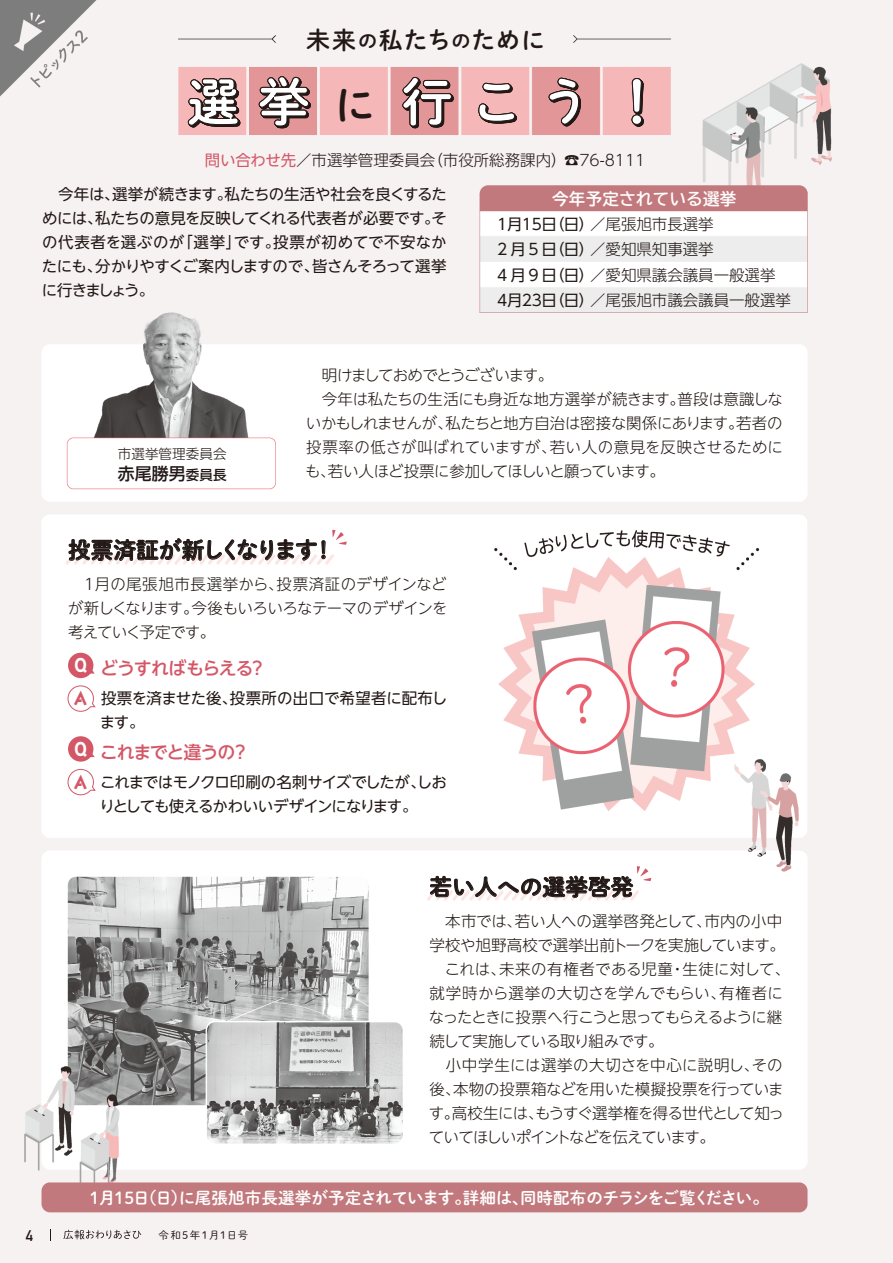
<style>
.page{position:relative;width:893px;height:1263px;background:#fff}
.page>*{position:absolute;margin:0;border:0;box-sizing:border-box;transform-origin:0 0}
.t1{font:40.95px "DNP Shuei M Go Std B";color:#221815}
.t2{font:24px "DNP Shuei M Go Std B";letter-spacing:.04em;color:#221815}
.t3{font:22.5px "DNP Shuei M Go Std B";letter-spacing:-.08em;color:#221815}
.t4{font:22.5px "DNP Shuei M Go Std B";letter-spacing:.01em;color:#221815}
.t5{font:500 18px "UD Shin Go NT Pr 6 N";letter-spacing:-.07em;color:#d45767}
.t6{font:18px "AB tombo bold";color:#fff}
.t7{font:18px "AB tombo bold";color:#d45767}
.t8{font:500 16.8px "UD Shin Go NT Pr 6 N";color:#221815}
.t9{font:16.5px "DNP Shuei M Go Std B";letter-spacing:-.02em;color:#fff}
.t10{font:700 16.5px "TBUDR Go Std";letter-spacing:.02em;color:#fff}
.t11{font:300 15.45px/24px "UD Shin Go NT Pr 6 N";letter-spacing:-.015em;color:#221815}
.t12{font:15.45px/25.5px "UD Shin Go NT Pr 6 N";letter-spacing:-.025em;color:#221815;text-align:justify}
.t13{font:15.45px/24px "UD Shin Go NT Pr 6 N";letter-spacing:-.065em;color:#221815}
.t14{font:15.45px/24px "UD Shin Go NT Pr 6 N";letter-spacing:-.005em;color:#221815}
.t15{font:700 15px "DIN Alternate";color:#221815}
.t16{font:300 13.5px "UD Shin Go NT Pr 6 N";letter-spacing:.01em;color:#221815}
.t17{font:10.5px "Shuei M Go Std L";letter-spacing:.12em;color:#221815}
.s1{font-size:19.2px}
.s2{font-weight:400;color:#d45767}
.s3{font-size:13.5px}
</style>
<div class="page">
<img style="left:0;top:0;width:892px;height:1263px">
<svg style="left:188px;top:78px;width:53px;height:50px"></svg>
<svg style="left:259px;top:76px;width:52px;height:52px"></svg>
<svg style="left:402px;top:77px;width:52px;height:51px"></svg>
<svg style="left:478px;top:83px;width:39px;height:41px"></svg>
<svg style="left:548px;top:78px;width:33px;height:49px"></svg>
<svg style="left:631px;top:78px;width:13px;height:69px"></svg>
<div style="left:68px;top:653px;width:25px;height:25px;background:#d45767;border-radius:50%"></div>
<svg style="left:90px;top:667px;width:5px;height:7px"></svg>
<svg style="left:67px;top:685px;width:29px;height:27px"></svg>
<div style="left:68px;top:736px;width:25px;height:26px;background:#d45767;border-radius:50%"></div>
<svg style="left:91px;top:751px;width:4px;height:6px"></svg>
<svg style="left:67px;top:769px;width:29px;height:26px"></svg>
<svg style="left:66px;top:530px;width:281px;height:45px"></svg>
<svg style="left:427px;top:866px;width:224px;height:35px"></svg>
<svg style="left:64px;top:1230px;width:77px;height:9px"></svg>
<h2 class="t2" style="left:306px;top:22px;width:240px">未来<span class="s1">の</span>私たち<span class="s1">の</span>ために</h2>
<h1 class="t1" style="left:335px;top:74px;width:42px">に</h1>
<p class="t11" style="left:205px;top:148px;width:442px"><span class="s2">問い合わせ先</span>／市選挙管理委員会（市役所総務課内）☎76-8111</p>
<p class="t12" style="left:42px;top:181px;width:407px;line-height:24px">　今年は、選挙が続きます。私たちの生活や社会を良くするためには、私たちの意見を反映してくれる代表者が必要です。その代表者を選ぶのが「選挙」です。投票が初めてで不安なかたにも、分かりやすくご案内しますので、皆さんそろって選挙に行きましょう。</p>
<p class="t10" style="left:552px;top:185px;width:186px">今年予定されている選挙</p>
<p class="t12" style="left:497px;top:211px;width:61px">1月15日2月5日4月9日4月23日</p>
<p class="t12" style="left:549px;top:211px;width:47px">（日）（日）（日）（日）</p>
<p class="t11" style="left:590px;top:211px;width:202px;line-height:25.5px">／尾張旭市長選挙<br>／愛知県知事選挙<br>／愛知県議会議員一般選挙／尾張旭市議会議員一般選挙</p>
<p class="t16" style="left:118px;top:442px;width:110px">市選挙管理委員会</p>
<p class="t8" style="left:118px;top:460px;width:110px">赤尾勝男<span class="s3">委員長</span></p>
<p class="t11" style="left:305px;top:363px;width:479px">　明けましておめでとうございます。<br>　今年は私たちの生活にも身近な地方選挙が続きます。普段は意識しないかもしれませんが、私たちと地方自治は密接な関係にあります。若者の投票率の低さが叫ばれていますが、若い人の意見を反映させるためにも、若い人ほど投票に参加してほしいと願っています。</p>
<h3 class="t3" style="left:68px;top:533px;width:268px">投票済証が新しくなります！</h3>
<p class="t11" style="left:68px;top:571px;width:381px;text-align:justify;text-indent:16px">1月の尾張旭市長選挙から、投票済証のデザインなどが新しくなります。今後もいろいろなテーマのデザインを考えていく予定です。</p>
<p class="t5" style="left:100px;top:653px;width:168px">どうすればもらえる？</p>
<p class="t14" style="left:100px;top:685px;width:349px">投票を済ませた後、投票所の出口で希望者に配布します。</p>
<p class="t5" style="left:100px;top:737px;width:151px">これまでと違うの？</p>
<p class="t13" style="left:100px;top:769px;width:349px">これまではモノクロ印刷の名刺サイズでしたが、しおりとしても使えるかわいいデザインになります。</p>
<p class="t6" style="left:74px;top:656px;width:15px">Q</p>
<p class="t7" style="left:74px;top:689px;width:16px">A</p>
<p class="t6" style="left:74px;top:739px;width:15px">Q</p>
<p class="t7" style="left:74px;top:773px;width:16px">A</p>
<h3 class="t4" style="left:429px;top:870px;width:205px">若い人への選挙啓発</h3>
<p class="t11" style="left:429px;top:908px;width:363px">　本市では、若い人への選挙啓発として、市内の小中学校や旭野高校で選挙出前トークを実施しています。　これは、未来の有権者である児童・生徒に対して、就学時から選挙の大切さを学んでもらい、有権者になったときに投票へ行こうと思ってもらえるように継続して実施している取り組みです。<br>　小中学生には選挙の大切さを中心に説明し、その後、本物の投票箱などを用いた模擬投票を行っています。高校生には、もうすぐ選挙権を得る世代として知っていてほしいポイントなどを伝えています。</p>
<p class="t9" style="left:90px;top:1185px;width:680px">1月15日（日）に尾張旭市長選挙が予定されています。詳細は、同時配布のチラシをご覧ください。</p>
<p class="t15" style="left:26px;top:1224px;width:9px">4</p>
<p class="t17" style="left:158px;top:1227px;width:91px">令和5年1月1日号</p>
</div>
